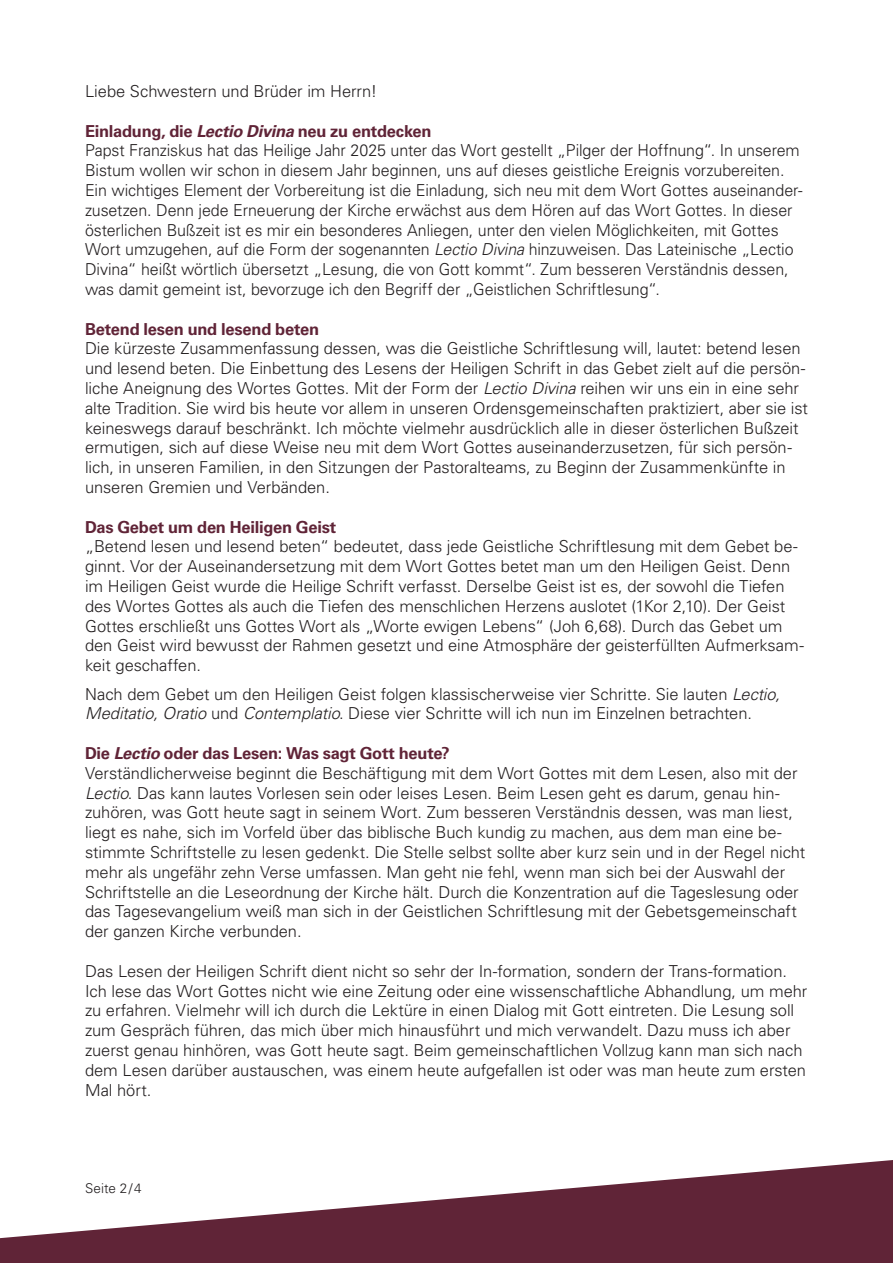
<style>
.page{position:relative;width:893px;height:1263px;background:#fff}
.page>*{position:absolute;margin:0;border:0;box-sizing:border-box;transform-origin:0 0}
.t1{font:300 16.5px/19.8px "Univers LT Std";letter-spacing:-.005em;color:#231f20}
.t2{font:700 16.5px "Univers LT Std";letter-spacing:-.015em;color:#602437}
.t3{font:300 13.5px "Univers LT Std";letter-spacing:.005em;color:#231f20}
.s1{font-weight:700;color:#602437}
.s2{font-weight:700;font-style:italic;color:#602437}
.s3{font-style:italic}
</style>
<div class="page">
<svg style="left:0;top:1160px;width:893px;height:103px;fill:#602437"></svg>
<p class="t1" style="left:85px;top:81px;width:294px">Liebe Schwestern und Brüder im Herrn!</p>
<p class="t1" style="left:85px;top:121px;width:719px"><span class="s1">Einladung, die</span> <span class="s2">Lectio Divina</span> <span class="s1">neu zu entdecken<br></span>Papst Franziskus hat das Heilige Jahr 2025 unter das Wort gestellt „Pilger der Hoffnung“. In unserem Bistum wollen wir schon in diesem Jahr beginnen, uns auf dieses geistliche Ereignis vorzubereiten.<br>Ein wichtiges Element der Vorbereitung ist die Einladung, sich neu mit dem Wort Gottes auseinander&shy;zusetzen. Denn jede Erneuerung der Kirche erwächst aus dem Hören auf das Wort Gottes. In dieser österlichen Bußzeit ist es mir ein besonderes Anliegen, unter den vielen Möglichkeiten, mit Gottes Wort umzugehen, auf die Form der sogenannten <span class="s3">Lectio Divina</span> hinzuweisen. Das Lateinische „Lectio Divina“ heißt wörtlich übersetzt „Lesung, die von Gott kommt“. Zum besseren Verständnis dessen, was damit gemeint ist, bevorzuge ich den Begriff der „Geistlichen Schriftlesung“.</p>
<p class="t2" style="left:85px;top:319px;width:236px">Betend lesen und lesend beten</p>
<p class="t1" style="left:85px;top:339px;width:724px">Die kürzeste Zusammenfassung dessen, was die Geistliche Schriftlesung will, lautet: betend lesen und lesend beten. Die Einbettung des Lesens der Heiligen Schrift in das Gebet zielt auf die persön&shy;liche Aneignung des Wortes Gottes. Mit der Form der <span class="s3">Lectio Divina</span> reihen wir uns ein in eine sehr alte Tradition. Sie wird bis heute vor allem in unseren Ordensgemeinschaften praktiziert, aber sie ist keineswegs darauf beschränkt. Ich möchte vielmehr ausdrücklich alle in dieser österlichen Bußzeit ermutigen, sich auf diese Weise neu mit dem Wort Gottes auseinanderzusetzen, für sich persön&shy;lich, in unseren Familien, in den Sitzungen der Pastoralteams, zu Beginn der Zusammenkünfte in unseren Gremien und Verbänden.</p>
<p class="t2" style="left:85px;top:517px;width:253px">Das Gebet um den Heiligen Geist</p>
<p class="t1" style="left:85px;top:537px;width:720px">„Betend lesen und lesend beten“ bedeutet, dass jede Geistliche Schriftlesung mit dem Gebet be&shy;ginnt. Vor der Auseinandersetzung mit dem Wort Gottes betet man um den Heiligen Geist. Denn im Heiligen Geist wurde die Heilige Schrift verfasst. Derselbe Geist ist es, der sowohl die Tiefen des Wortes Gottes als auch die Tiefen des menschlichen Herzens auslotet (1Kor 2,10). Der Geist Gottes erschließt uns Gottes Wort als „Worte ewigen Lebens“ (Joh 6,68). Durch das Gebet um den Geist wird bewusst der Rahmen gesetzt und eine Atmosphäre der geisterfüllten Aufmerksam&shy;keit geschaffen.</p>
<p class="t1" style="left:85px;top:684px;width:697px">Nach dem Gebet um den Heiligen Geist folgen klassischerweise vier Schritte. Sie lauten <span class="s3">Lectio,<br>Meditatio, Oratio</span> und <span class="s3">Contemplatio</span>. Diese vier Schritte will ich nun im Einzelnen betrachten.</p>
<p class="t1" style="left:85px;top:743px;width:722px"><span class="s1">Die</span> <span class="s2">Lectio</span> <span class="s1">oder das Lesen: Was sagt Gott heute?<br></span>Verständlicherweise beginnt die Beschäftigung mit dem Wort Gottes mit dem Lesen, also mit der <span class="s3">Lectio</span>. Das kann lautes Vorlesen sein oder leises Lesen. Beim Lesen geht es darum, genau hin&shy;zuhören, was Gott heute sagt in seinem Wort. Zum besseren Verständnis dessen, was man liest, liegt es nahe, sich im Vorfeld über das biblische Buch kundig zu machen, aus dem man eine be&shy;stimmte Schriftstelle zu lesen gedenkt. Die Stelle selbst sollte aber kurz sein und in der Regel nicht mehr als ungefähr zehn Verse umfassen. Man geht nie fehl, wenn man sich bei der Auswahl der Schriftstelle an die Leseordnung der Kirche hält. Durch die Konzentration auf die Tageslesung oder das Tagesevangelium weiß man sich in der Geistlichen Schriftlesung mit der Gebetsgemeinschaft der ganzen Kirche verbunden.</p>
<p class="t1" style="left:85px;top:961px;width:724px">Das Lesen der Heiligen Schrift dient nicht so sehr der In-formation, sondern der Trans-formation.<br>Ich lese das Wort Gottes nicht wie eine Zeitung oder eine wissenschaftliche Abhandlung, um mehr zu erfahren. Vielmehr will ich durch die Lektüre in einen Dialog mit Gott eintreten. Die Lesung soll zum Gespräch führen, das mich über mich hinausführt und mich verwandelt. Dazu muss ich aber zuerst genau hinhören, was Gott heute sagt. Beim gemeinschaftlichen Vollzug kann man sich nach dem Lesen darüber austauschen, was einem heute aufgefallen ist oder was man heute zum ersten Mal hört.</p>
<p class="t3" style="left:85px;top:1180px;width:58px">Seite 2/4</p>
</div>
